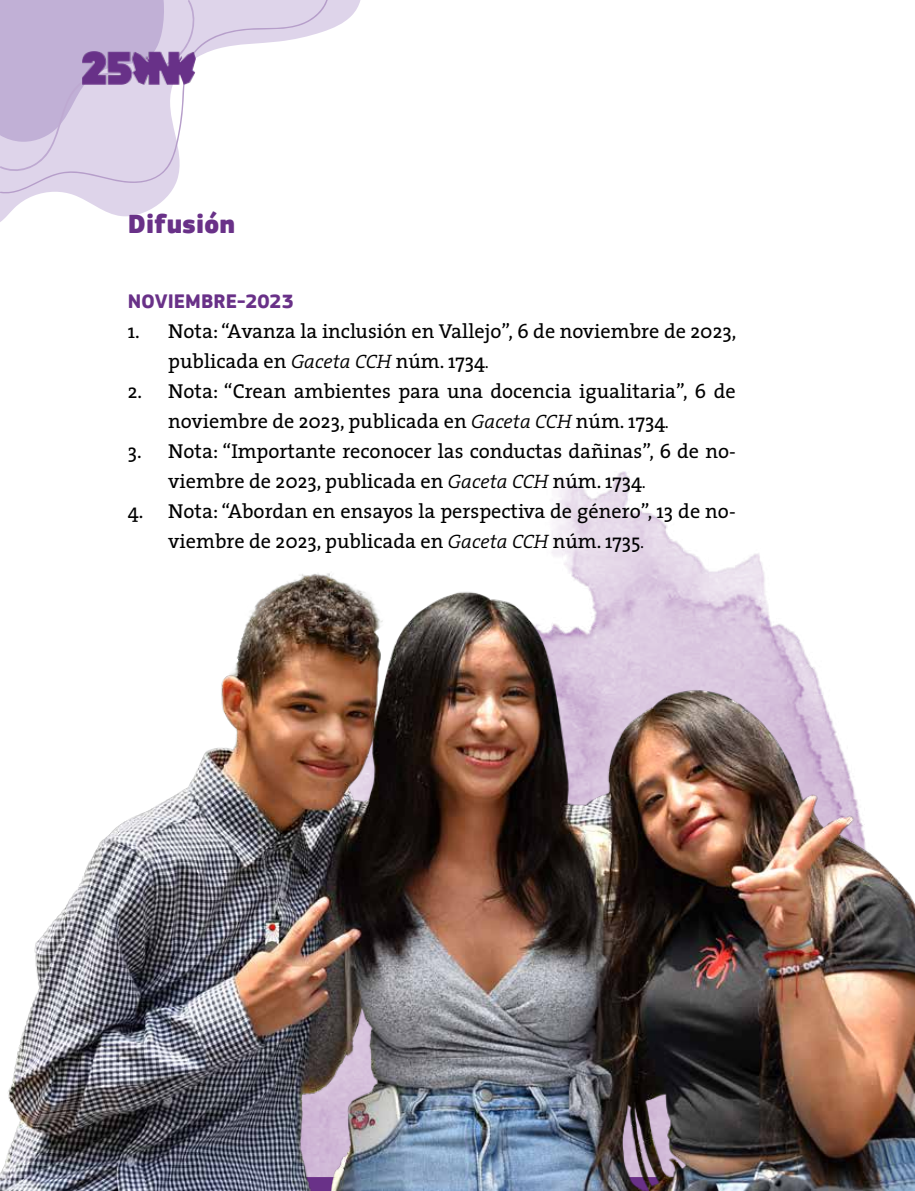
<style>
.page{position:relative;width:915px;height:1191px;background:#fff}
.page>*{position:absolute;margin:0;border:0;box-sizing:border-box;transform-origin:0 0}
.t1{font:900 27px "PF Square Sans Pro";color:#693188}
.t2{font:20.25px/30px "The Serif";color:#000}
.t3{font:700 20.25px "PF Square Sans Pro";color:#693188}
.s1{font-weight:300;font-style:italic;font-size:19.5px}
</style>
<div class="page">
<svg style="left:0;top:0;width:360px;height:222px"></svg>
<svg style="left:0;top:0;width:329px;height:195px"></svg>
<svg style="left:0;top:0;width:195px;height:175px;background:#d1c4e1"></svg>
<img style="left:82px;top:52px;width:114px;height:33px">
<img style="left:552px;top:472px;width:121px;height:69px">
<img style="left:0;top:541px;width:914px;height:650px">
<h1 class="t1" style="left:128px;top:207px;width:109px">Difusión</h1>
<p class="t3" style="left:128px;top:289px;width:167px">NOVIEMBRE-2023</p>
<p class="t2" style="left:168px;top:315px;width:569px;text-indent:-40px">1. Nota: “Avanza la inclusión en Vallejo”, 6 de noviembre de 2023, publicada en <span class="s1">Gaceta CCH</span> núm. 1734<span class="s1">.</span></p>
<p class="t2" style="left:168px;top:375px;width:568px;text-indent:-40px">2. Nota: “Crean ambientes para una docencia igualitaria”, 6 de noviembre de 2023, publicada en <span class="s1">Gaceta CCH</span> núm. 1734<span class="s1">.</span></p>
<p class="t2" style="left:168px;top:435px;width:568px;text-indent:-40px">3. Nota: “Importante reconocer las conductas dañinas”, 6 de no&shy;viembre de 2023, publicada en <span class="s1">Gaceta CCH</span> núm. 1734<span class="s1">.</span></p>
<p class="t2" style="left:168px;top:495px;width:568px;text-indent:-40px">4. Nota: “Abordan en ensayos la perspectiva de género”, 13 de no&shy;viembre de 2023, publicada en <span class="s1">Gaceta CCH</span> núm. 1735<span class="s1">.</span></p>
</div>
